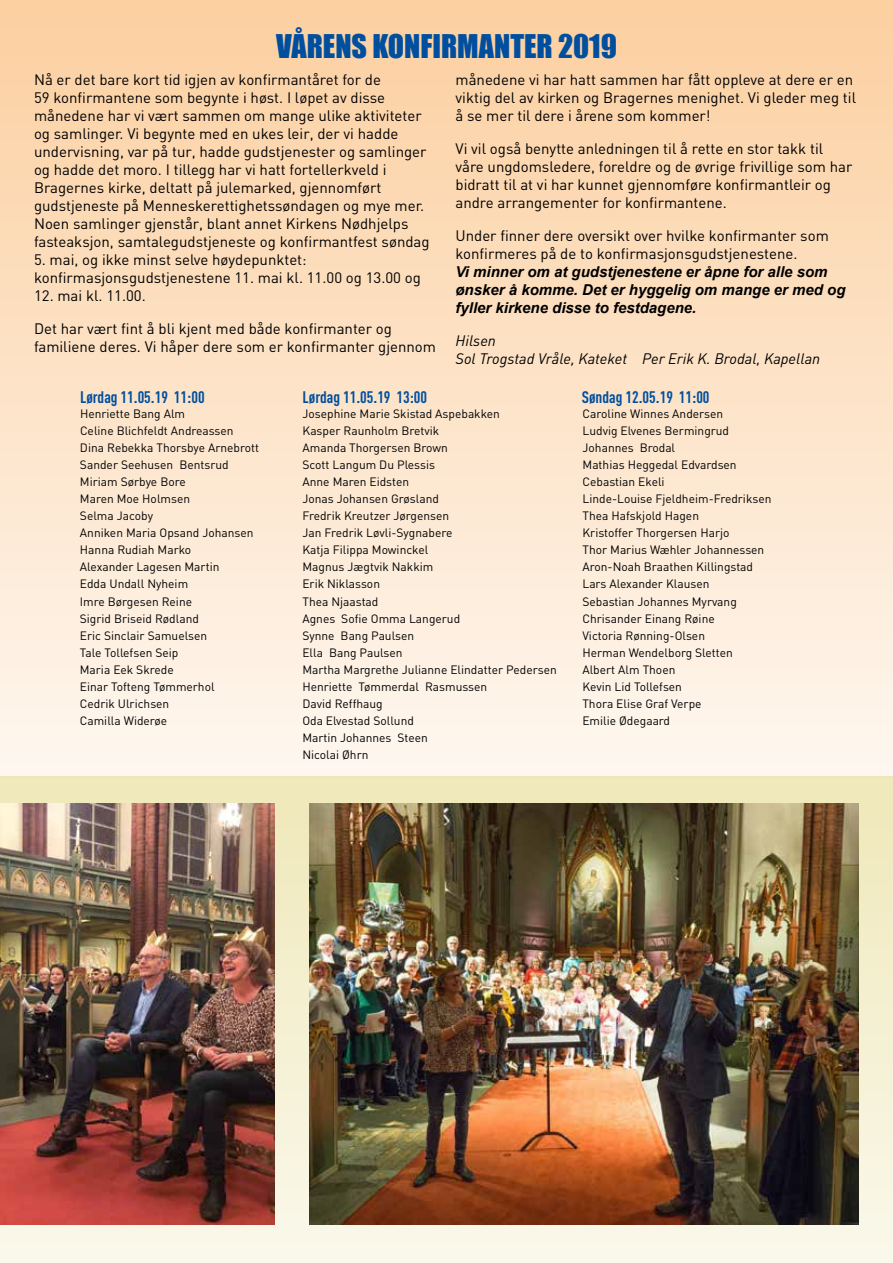
<style>
.page{position:relative;width:893px;height:1263px;background:#fff}
.page>*{position:absolute;margin:0;border:0;box-sizing:border-box;transform-origin:0 0}
.t1{font:30px "Impact";color:#004f9f}
.t2{font:700 16.5px "DIN Cond";color:#004f9f}
.t3{font:15px/18px "DIN";color:#000}
.t4{font:italic 700 15px/18px "Arial";color:#000}
.t5{font:italic 15px/18px "DIN";color:#000}
.t6{font:12px/17px "DIN";color:#000}
</style>
<div class="page">
<div style="left:0;top:776px;width:893px;height:487px;background:linear-gradient(to bottom,#efe8b9,#faf8eb)"></div>
<div style="left:0;top:0;width:893px;height:778px;background:linear-gradient(to bottom,#fccfa0,#fef7ef)"></div>
<img style="left:0;top:804px;width:275px;height:421px">
<img style="left:309px;top:804px;width:550px;height:421px">
<h1 class="t1" style="left:276px;top:23px;width:342px">VÅRENS KONFIRMANTER 2019</h1>
<p class="t3" style="left:34px;top:70px;width:397px">Nå er det bare kort tid igjen av konfirmantåret for de<br>59 konfirmantene som begynte i høst. I løpet av disse månedene har vi vært sammen om mange ulike aktiviteter og samlinger. Vi begynte med en ukes leir, der vi hadde undervisning, var på tur, hadde gudstjenester og samlinger og hadde det moro. I tillegg har vi hatt fortellerkveld i Bragernes kirke, deltatt på julemarked, gjennomført gudstjeneste på Menneskerettighetssøndagen og mye mer.<br>Noen samlinger gjenstår, blant annet Kirkens Nødhjelps fasteaksjon, samtalegudstjeneste og konfirmantfest søndag</p>
<p class="t3" style="left:34px;top:250px;width:388px">5. mai, og ikke minst selve høydepunktet: konfirmasjonsgudstjenestene 11. mai kl. 11.00 og 13.00 og</p>
<p class="t3" style="left:34px;top:286px;width:113px">12. mai kl. 11.00.</p>
<p class="t3" style="left:34px;top:319px;width:404px">Det har vært fint å bli kjent med både konfirmanter og familiene deres. Vi håper dere som er konfirmanter gjennom</p>
<p class="t3" style="left:455px;top:70px;width:402px">månedene vi har hatt sammen har fått oppleve at dere er en viktig del av kirken og Bragernes menighet. Vi gleder meg til å se mer til dere i årene som kommer!</p>
<p class="t3" style="left:455px;top:139px;width:398px">Vi vil også benytte anledningen til å rette en stor takk til våre ungdomsledere, foreldre og de øvrige frivillige som har bidratt til at vi har kunnet gjennomføre konfirmantleir og andre arrangementer for konfirmantene.</p>
<p class="t3" style="left:455px;top:226px;width:375px">Under finner dere oversikt over hvilke konfirmanter som konfirmeres på de to konfirmasjonsgudstjenestene.</p>
<p class="t4" style="left:455px;top:263px;width:392px">Vi minner om at gudstjenestene er åpne for alle som ønsker å komme. Det er hyggelig om mange er med og fyller kirkene disse to festdagene.</p>
<p class="t5" style="left:455px;top:331px;width:366px">Hilsen<br>Sol Trogstad Vråle, Kateket Per Erik K. Brodal, Kapellan</p>
<h2 class="t2" style="left:80px;top:387px;width:126px">Lørdag 11.05.19 11:00</h2>
<h2 class="t2" style="left:303px;top:387px;width:126px">Lørdag 11.05.19 13:00</h2>
<h2 class="t2" style="left:582px;top:387px;width:129px">Søndag 12.05.19 11:00</h2>
<p class="t6" style="left:80px;top:405px;width:107px">Henriette Bang Alm</p>
<p class="t6" style="left:303px;top:405px;width:199px">Josephine Marie Skistad Aspebakken</p>
<p class="t6" style="left:583px;top:405px;width:142px">Caroline Winnes Andersen</p>
<p class="t6" style="left:80px;top:422px;width:155px">Celine Blichfeldt Andreassen</p>
<p class="t6" style="left:303px;top:422px;width:138px">Kasper Raunholm Bretvik</p>
<p class="t6" style="left:583px;top:422px;width:148px">Ludvig Elvenes Bermingrud</p>
<p class="t6" style="left:80px;top:439px;width:181px">Dina Rebekka Thorsbye Arnebrott</p>
<p class="t6" style="left:303px;top:439px;width:147px">Amanda Thorgersen Brown</p>
<p class="t6" style="left:583px;top:439px;width:94px">Johannes Brodal</p>
<p class="t6" style="left:80px;top:456px;width:150px">Sander Seehusen Bentsrud</p>
<p class="t6" style="left:302px;top:456px;width:134px">Scott Langum Du Plessis</p>
<p class="t6" style="left:583px;top:456px;width:156px">Mathias Heggedal Edvardsen</p>
<p class="t6" style="left:80px;top:473px;width:107px">Miriam Sørbye Bore</p>
<p class="t6" style="left:302px;top:473px;width:108px">Anne Maren Eidsten</p>
<p class="t6" style="left:582px;top:473px;width:84px">Cebastian Ekeli</p>
<p class="t6" style="left:80px;top:490px;width:112px">Maren Moe Holmsen</p>
<p class="t6" style="left:302px;top:490px;width:138px">Jonas Johansen Grøsland</p>
<p class="t6" style="left:582px;top:490px;width:190px">Linde-Louise Fjeldheim-Fredriksen</p>
<p class="t6" style="left:80px;top:507px;width:75px">Selma Jacoby</p>
<p class="t6" style="left:302px;top:507px;width:148px">Fredrik Kreutzer Jørgensen</p>
<p class="t6" style="left:582px;top:507px;width:118px">Thea Hafskjold Hagen</p>
<p class="t6" style="left:80px;top:524px;width:175px">Anniken Maria Opsand Johansen</p>
<p class="t6" style="left:302px;top:524px;width:151px">Jan Fredrik Løvli-Sygnabere</p>
<p class="t6" style="left:582px;top:524px;width:148px">Kristoffer Thorgersen Harjo</p>
<p class="t6" style="left:80px;top:541px;width:113px">Hanna Rudiah Marko</p>
<p class="t6" style="left:302px;top:541px;width:127px">Katja Filippa Mowinckel</p>
<p class="t6" style="left:582px;top:541px;width:183px">Thor Marius Wæhler Johannessen</p>
<p class="t6" style="left:80px;top:558px;width:141px">Alexander Lagesen Martin</p>
<p class="t6" style="left:302px;top:558px;width:132px">Magnus Jægtvik Nakkim</p>
<p class="t6" style="left:582px;top:558px;width:172px">Aron-Noah Braathen Killingstad</p>
<p class="t6" style="left:80px;top:575px;width:110px">Edda Undall Nyheim</p>
<p class="t6" style="left:302px;top:575px;width:79px">Erik Niklasson</p>
<p class="t6" style="left:582px;top:575px;width:129px">Lars Alexander Klausen</p>
<p class="t6" style="left:80px;top:592px;width:114px">Imre Børgesen Reine</p>
<p class="t6" style="left:302px;top:592px;width:77px">Thea Njaastad</p>
<p class="t6" style="left:582px;top:592px;width:156px">Sebastian Johannes Myrvang</p>
<p class="t6" style="left:80px;top:609px;width:121px">Sigrid Briseid Rødland</p>
<p class="t6" style="left:302px;top:609px;width:159px">Agnes Sofie Omma Langerud</p>
<p class="t6" style="left:582px;top:609px;width:134px">Chrisander Einang Røine</p>
<p class="t6" style="left:80px;top:626px;width:129px">Eric Sinclair Samuelsen</p>
<p class="t6" style="left:302px;top:626px;width:113px">Synne Bang Paulsen</p>
<p class="t6" style="left:582px;top:626px;width:124px">Victoria Rønning-Olsen</p>
<p class="t6" style="left:80px;top:643px;width:100px">Tale Tollefsen Seip</p>
<p class="t6" style="left:302px;top:643px;width:102px">Ella Bang Paulsen</p>
<p class="t6" style="left:582px;top:643px;width:152px">Herman Wendelborg Sletten</p>
<p class="t6" style="left:80px;top:660px;width:95px">Maria Eek Skrede</p>
<p class="t6" style="left:302px;top:660px;width:256px">Martha Margrethe Julianne Elindatter Pedersen</p>
<p class="t6" style="left:582px;top:660px;width:95px">Albert Alm Thoen</p>
<p class="t6" style="left:80px;top:677px;width:136px">Einar Tofteng Tømmerhol</p>
<p class="t6" style="left:302px;top:677px;width:186px">Henriette Tømmerdal Rasmussen</p>
<p class="t6" style="left:582px;top:677px;width:101px">Kevin Lid Tollefsen</p>
<p class="t6" style="left:80px;top:694px;width:91px">Cedrik Ulrichsen</p>
<p class="t6" style="left:302px;top:694px;width:82px">David Reffhaug</p>
<p class="t6" style="left:582px;top:694px;width:121px">Thora Elise Graf Verpe</p>
<p class="t6" style="left:80px;top:711px;width:89px">Camilla Widerøe</p>
<p class="t6" style="left:302px;top:711px;width:113px">Oda Elvestad Sollund</p>
<p class="t6" style="left:582px;top:711px;width:89px">Emilie Ødegaard</p>
<p class="t6" style="left:302px;top:728px;width:127px">Martin Johannes Steen<br>Nicolai Øhrn</p>
</div>
